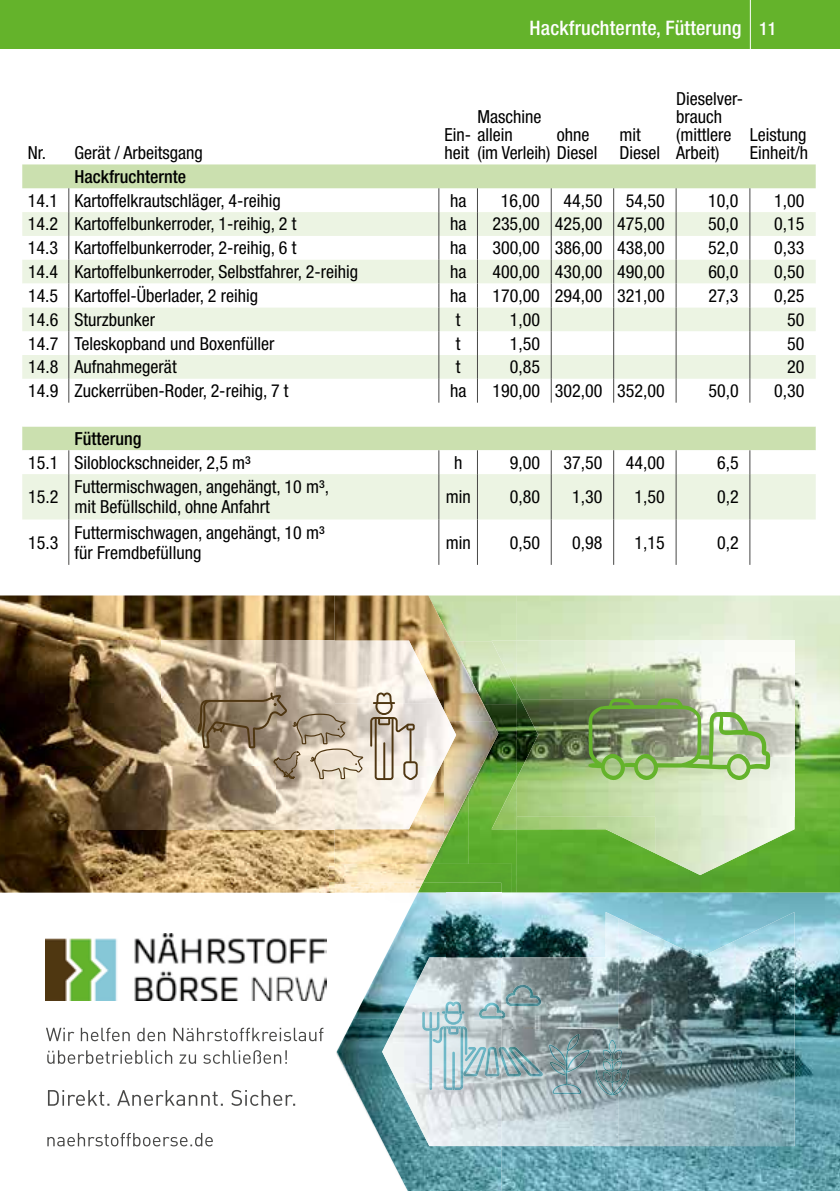
<style>
.page{position:relative;width:840px;height:1191px;background:#fff}
.page>*{position:absolute;margin:0;border:0;box-sizing:border-box;transform-origin:0 0}
.t1{font:500 condensed 20px "Helvetica Neue LT Std";letter-spacing:.01em;color:#fff}
.t2{font:condensed 18px/18px "Helvetica Neue LT Pro";color:#000}
.t3{font:500 condensed 18px "Helvetica Neue LT Std";color:#000}
.s1{font-size:18px}
</style>
<div class="page">
<div style="left:0;top:0;width:839px;height:48px;background:#64b32b"></div>
<hr style="left:749px;top:0;width:1px;height:50px;background:#fff">
<img style="left:516px;top:595px;width:323px;height:297px">
<img style="left:0;top:595px;width:334px;height:297px">
<img style="left:443px;top:595px;width:73px;height:45px">
<img style="left:468px;top:829px;width:48px;height:63px">
<img style="left:443px;top:841px;width:25px;height:23px">
<img style="left:334px;top:595px;width:109px;height:55px">
<img style="left:443px;top:626px;width:49px;height:95px">
<img style="left:440px;top:650px;width:3px;height:142px">
<img style="left:443px;top:721px;width:55px;height:120px">
<img style="left:334px;top:792px;width:109px;height:72px">
<img style="left:329px;top:864px;width:93px;height:18px">
<img style="left:422px;top:864px;width:89px;height:28px">
<img style="left:501px;top:892px;width:338px;height:299px">
<svg style="left:319px;top:882px;width:15px;height:10px"></svg>
<img style="left:334px;top:892px;width:19px;height:1px">
<img style="left:422px;top:882px;width:79px;height:10px">
<img style="left:334px;top:882px;width:88px;height:10px">
<img style="left:353px;top:892px;width:93px;height:126px">
<img style="left:446px;top:892px;width:55px;height:65px">
<img style="left:336px;top:1018px;width:61px;height:127px">
<img style="left:384px;top:1145px;width:117px;height:46px">
<img style="left:46px;top:640px;width:288px;height:126px">
<img style="left:46px;top:766px;width:394px;height:63px">
<img style="left:334px;top:640px;width:106px;height:63px">
<img style="left:363px;top:703px;width:93px;height:63px">
<img style="left:516px;top:640px;width:278px;height:59px">
<img style="left:520px;top:699px;width:274px;height:59px">
<img style="left:516px;top:758px;width:278px;height:58px">
<img style="left:516px;top:816px;width:139px;height:37px">
<img style="left:655px;top:816px;width:139px;height:59px">
<img style="left:491px;top:640px;width:25px;height:189px">
<img style="left:501px;top:912px;width:117px;height:234px">
<img style="left:618px;top:918px;width:117px;height:228px">
<img style="left:735px;top:912px;width:59px;height:234px">
<img style="left:397px;top:957px;width:104px;height:63px">
<img style="left:382px;top:1020px;width:119px;height:63px">
<img style="left:397px;top:1083px;width:104px;height:63px">
<svg style="left:197px;top:692px;width:166px;height:89px;background:#af9e88"></svg>
<svg style="left:587px;top:698px;width:182px;height:82px;background:#9cb583"></svg>
<img style="left:429px;top:1030px;width:3px;height:60px">
<img style="left:422px;top:1011px;width:17px;height:19px">
<img style="left:463px;top:1047px;width:21px;height:29px">
<img style="left:464px;top:1047px;width:12px;height:14px">
<img style="left:501px;top:1047px;width:7px;height:29px">
<svg style="left:499px;top:1047px;width:3px;height:11px"></svg>
<img style="left:508px;top:1047px;width:34px;height:29px">
<img style="left:484px;top:1047px;width:15px;height:29px">
<img style="left:443px;top:1001px;width:20px;height:89px">
<img style="left:432px;top:1026px;width:35px;height:29px">
<img style="left:441px;top:1011px;width:23px;height:2px">
<svg style="left:448px;top:1026px;width:10px;height:8px"></svg>
<img style="left:452px;top:1051px;width:2px;height:39px">
<img style="left:505px;top:984px;width:36px;height:22px">
<svg style="left:501px;top:1010px;width:4px;height:8px"></svg>
<img style="left:478px;top:1002px;width:23px;height:16px">
<img style="left:552px;top:1084px;width:29px;height:10px">
<img style="left:568px;top:1049px;width:21px;height:23px">
<img style="left:549px;top:1066px;width:16px;height:9px">
<img style="left:566px;top:1034px;width:13px;height:17px">
<img style="left:548px;top:1044px;width:17px;height:22px">
<img style="left:565px;top:1050px;width:3px;height:35px">
<img style="left:608px;top:1039px;width:7px;height:10px">
<svg style="left:602px;top:1049px;width:19px;height:20px"></svg>
<img style="left:595px;top:1069px;width:34px;height:26px">
<img style="left:46px;top:933px;width:280px;height:67px">
<svg style="left:48px;top:1090px;width:247px;height:15px"></svg>
<svg style="left:47px;top:1050px;width:240px;height:13px"></svg>
<svg style="left:46px;top:1027px;width:277px;height:14px"></svg>
<svg style="left:370px;top:692px;width:47px;height:88px;background:#ccc1b4"></svg>
<svg style="left:47px;top:1132px;width:166px;height:14px"></svg>
<svg style="left:22px;top:164px;width:793px;height:48px"></svg>
<svg style="left:22px;top:212px;width:793px;height:71px;fill:#ecf4e3"></svg>
<svg style="left:22px;top:283px;width:793px;height:282px"></svg>
<svg style="left:22px;top:450px;width:793px;height:69px"></svg>
<hr style="left:68px;top:474px;width:1px;height:45px;background:#484847">
<hr style="left:438px;top:474px;width:1px;height:45px;background:#484847">
<hr style="left:476px;top:474px;width:1px;height:45px;background:#484847">
<hr style="left:550px;top:474px;width:1px;height:45px;background:#484847">
<hr style="left:612px;top:474px;width:1px;height:45px;background:#484847">
<hr style="left:675px;top:474px;width:1px;height:45px;background:#484847">
<hr style="left:749px;top:474px;width:1px;height:45px;background:#484847">
<hr style="left:68px;top:519px;width:1px;height:46px;background:#484847">
<hr style="left:438px;top:519px;width:1px;height:46px;background:#484847">
<hr style="left:476px;top:519px;width:1px;height:46px;background:#484847">
<hr style="left:550px;top:519px;width:1px;height:46px;background:#484847">
<hr style="left:612px;top:519px;width:1px;height:46px;background:#484847">
<hr style="left:675px;top:519px;width:1px;height:46px;background:#484847">
<hr style="left:749px;top:519px;width:1px;height:46px;background:#484847">
<svg style="left:68px;top:188px;width:1px;height:215px"></svg>
<svg style="left:438px;top:188px;width:1px;height:215px"></svg>
<svg style="left:476px;top:188px;width:1px;height:215px"></svg>
<svg style="left:550px;top:188px;width:1px;height:215px"></svg>
<svg style="left:612px;top:188px;width:1px;height:215px"></svg>
<svg style="left:675px;top:188px;width:1px;height:215px"></svg>
<svg style="left:749px;top:188px;width:1px;height:215px"></svg>
<p class="t2" style="left:28px;top:143px;width:176px">Nr. Gerät / Arbeitsgang</p>
<p class="t1" style="left:529px;top:16px;width:248px">Hackfruchternte, Fütterung <span class="s1">11</span></p>
<p class="t2" style="left:477px;top:98px;width:122px;line-height:36px">Maschine<br>(im Verleih) Diesel</p>
<p class="t2" style="left:444px;top:125px;width:70px">Ein- allein heit</p>
<p class="t2" style="left:556px;top:125px;width:34px">ohne</p>
<p class="t2" style="left:619px;top:125px;width:42px">mit<br>Diesel</p>
<p class="t2" style="left:675px;top:89px;width:68px">Dieselver&shy;brauch (mittlere<br>Arbeit)</p>
<p class="t2" style="left:749px;top:125px;width:60px">Leistung<br>Einheit/h</p>
<p class="t3" style="left:74px;top:166px;width:113px">Hackfruchternte</p>
<p class="t2" style="left:28px;top:191px;width:254px">14.1 Kartoffelkrautschläger, 4-reihig</p>
<p class="t2" style="left:449px;top:191px;width:18px">ha</p>
<p class="t2" style="left:500px;top:191px;width:40px">16,00</p>
<p class="t2" style="left:563px;top:191px;width:40px">44,50</p>
<p class="t2" style="left:625px;top:191px;width:40px">54,50</p>
<p class="t2" style="left:707px;top:191px;width:32px">10,0</p>
<p class="t2" style="left:773px;top:191px;width:32px">1,00</p>
<p class="t2" style="left:28px;top:215px;width:270px">14.2 Kartoffelbunkerroder, 1-reihig, 2 t</p>
<p class="t2" style="left:450px;top:215px;width:18px">ha</p>
<p class="t2" style="left:492px;top:215px;width:174px">235,00 425,00 475,00</p>
<p class="t2" style="left:708px;top:215px;width:32px">50,0</p>
<p class="t2" style="left:773px;top:215px;width:32px">0,15</p>
<p class="t2" style="left:28px;top:239px;width:270px">14.3 Kartoffelbunkerroder, 2-reihig, 6 t</p>
<p class="t2" style="left:450px;top:239px;width:18px">ha</p>
<p class="t2" style="left:492px;top:239px;width:174px">300,00 386,00 438,00</p>
<p class="t2" style="left:708px;top:239px;width:32px">52,0</p>
<p class="t2" style="left:773px;top:239px;width:32px">0,33</p>
<p class="t2" style="left:28px;top:262px;width:331px">14.4 Kartoffelbunkerroder, Selbstfahrer, 2-reihig</p>
<p class="t2" style="left:450px;top:262px;width:18px">ha</p>
<p class="t2" style="left:492px;top:262px;width:174px">400,00 430,00 490,00</p>
<p class="t2" style="left:708px;top:262px;width:32px">60,0</p>
<p class="t2" style="left:773px;top:262px;width:32px">0,50</p>
<p class="t2" style="left:28px;top:286px;width:232px">14.5 Kartoffel-Überlader, 2 reihig</p>
<p class="t2" style="left:450px;top:286px;width:18px">ha</p>
<p class="t2" style="left:492px;top:286px;width:174px">170,00 294,00 321,00</p>
<p class="t2" style="left:708px;top:286px;width:32px">27,3</p>
<p class="t2" style="left:773px;top:286px;width:32px">0,25</p>
<p class="t2" style="left:28px;top:310px;width:129px">14.6 Sturzbunker</p>
<p class="t2" style="left:455px;top:310px;width:6px">t</p>
<p class="t2" style="left:509px;top:310px;width:32px">1,00</p>
<p class="t2" style="left:786px;top:310px;width:19px">50</p>
<p class="t2" style="left:28px;top:334px;width:248px">14.7 Teleskopband und Boxenfüller</p>
<p class="t2" style="left:455px;top:334px;width:6px">t</p>
<p class="t2" style="left:509px;top:334px;width:32px">1,50</p>
<p class="t2" style="left:786px;top:334px;width:19px">50</p>
<p class="t2" style="left:28px;top:358px;width:150px">14.8 Aufnahmegerät</p>
<p class="t2" style="left:455px;top:358px;width:6px">t</p>
<p class="t2" style="left:509px;top:358px;width:32px">0,85</p>
<p class="t2" style="left:786px;top:358px;width:19px">20</p>
<p class="t2" style="left:28px;top:381px;width:262px">14.9 Zuckerrüben-Roder, 2-reihig, 7 t</p>
<p class="t2" style="left:450px;top:381px;width:18px">ha</p>
<p class="t2" style="left:492px;top:381px;width:174px">190,00 302,00 352,00</p>
<p class="t2" style="left:708px;top:381px;width:32px">50,0</p>
<p class="t2" style="left:773px;top:381px;width:32px">0,30</p>
<p class="t3" style="left:75px;top:428px;width:68px">Fütterung</p>
<p class="t2" style="left:28px;top:453px;width:224px">15.1 Siloblockschneider, 2,5 m³</p>
<p class="t2" style="left:454px;top:453px;width:10px">h</p>
<p class="t2" style="left:509px;top:453px;width:32px">9,00</p>
<p class="t2" style="left:563px;top:453px;width:40px">37,50</p>
<p class="t2" style="left:625px;top:453px;width:40px">44,00</p>
<p class="t2" style="left:716px;top:453px;width:23px">6,5</p>
<p class="t2" style="left:28px;top:488px;width:32px">15.2</p>
<p class="t2" style="left:75px;top:476px;width:256px;line-height:20px">Futtermischwagen, angehängt, 10 m³, mit Befüllschild, ohne Anfahrt</p>
<p class="t2" style="left:445px;top:487px;width:27px">min</p>
<p class="t2" style="left:509px;top:487px;width:32px">0,80</p>
<p class="t2" style="left:572px;top:487px;width:32px">1,30</p>
<p class="t2" style="left:634px;top:487px;width:32px">1,50</p>
<p class="t2" style="left:716px;top:487px;width:23px">0,2</p>
<p class="t2" style="left:28px;top:533px;width:32px">15.3</p>
<p class="t2" style="left:75px;top:522px;width:251px;line-height:20px">Futtermischwagen, angehängt, 10 m³ für Fremdbefüllung</p>
<p class="t2" style="left:445px;top:533px;width:27px">min</p>
<p class="t2" style="left:509px;top:533px;width:32px">0,50</p>
<p class="t2" style="left:572px;top:533px;width:32px">0,98</p>
<p class="t2" style="left:634px;top:533px;width:32px">1,15</p>
<p class="t2" style="left:716px;top:533px;width:23px">0,2</p>
</div>
